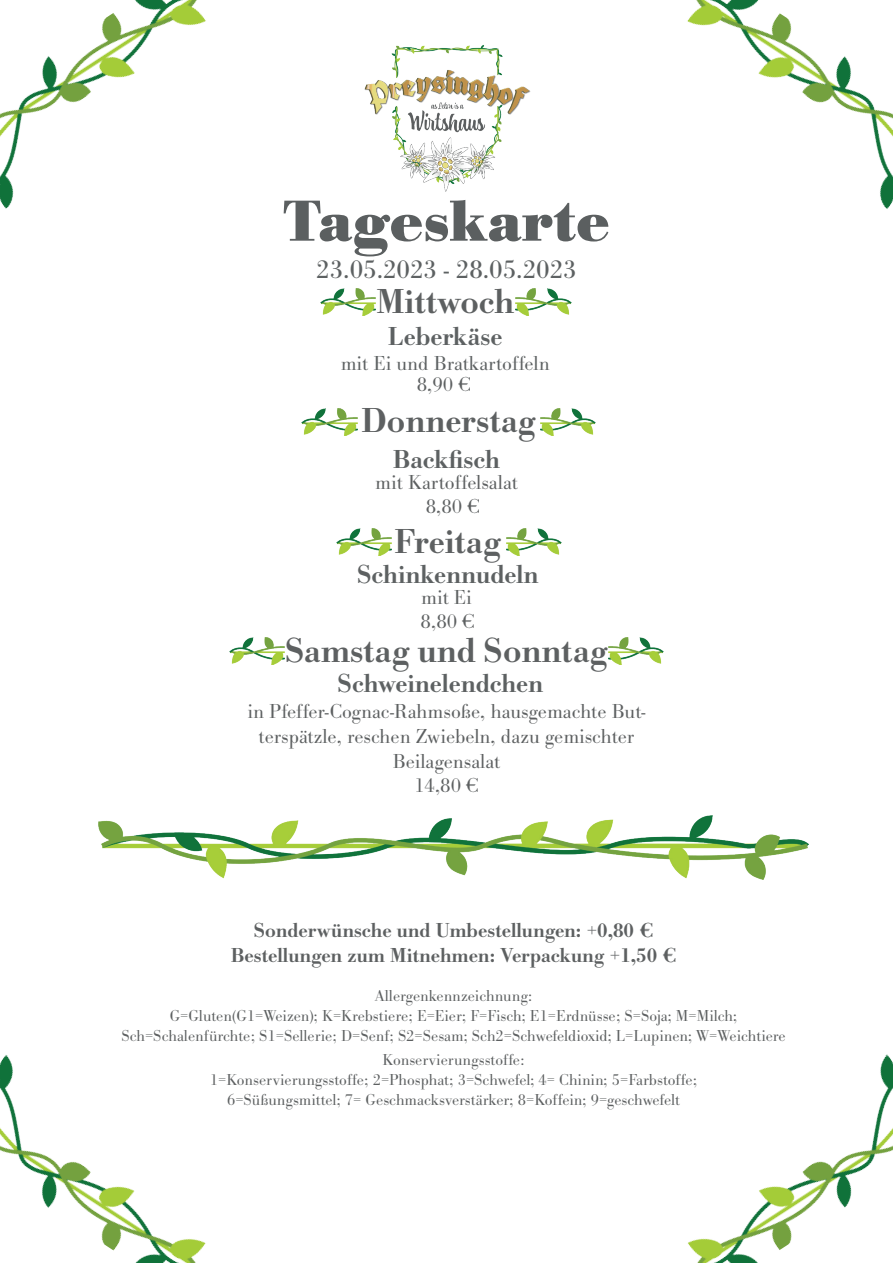
<style>
.page{position:relative;width:893px;height:1263px;background:#fff}
.page>*{position:absolute;margin:0;border:0;box-sizing:border-box;transform-origin:0 0}
.t1{font:700 60px "Bodoni URW";letter-spacing:.005em;color:#5b5f60}
.t2{font:500 36px "Bodoni URW";color:#5d6061}
.t3{font:500 27px "Bodoni URW";color:#5d6162}
.t4{font:27px "Bodoni URW";color:#5d6162}
.t5{font:300 21px/25.2px "Bodoni URW";color:#5d6061}
.t6{font:500 21px/25.2px "Bodoni URW";color:#5d6061;text-align:center}
.t7{font:300 21px "Bodoni URW";color:#5d6162}
.t8{font:300 16.5px/19.8px "Bodoni URW";color:#5d6061;text-align:center}
</style>
<div class="page">
<img style="left:0;top:0;width:206px;height:209px">
<img style="left:687px;top:0;width:206px;height:209px">
<img style="left:0;top:1055px;width:206px;height:208px">
<img style="left:687px;top:1054px;width:206px;height:209px">
<img style="left:364px;top:45px;width:167px;height:147px">
<img style="left:516px;top:289px;width:55px;height:27px">
<img style="left:320px;top:289px;width:56px;height:27px">
<img style="left:540px;top:408px;width:56px;height:28px">
<img style="left:302px;top:408px;width:55px;height:28px">
<img style="left:99px;top:815px;width:709px;height:65px">
<img style="left:506px;top:528px;width:56px;height:28px">
<img style="left:336px;top:528px;width:56px;height:28px">
<img style="left:608px;top:637px;width:56px;height:27px">
<img style="left:229px;top:637px;width:56px;height:27px">
<h1 class="t1" style="left:283px;top:186px;width:328px">Tageskarte</h1>
<h2 class="t2" style="left:376px;top:280px;width:139px">Mittwoch</h2>
<h3 class="t3" style="left:388px;top:320px;width:116px">Leberkäse</h3>
<p class="t7" style="left:341px;top:350px;width:210px">mit Ei und Bratkartoffeln</p>
<p class="t5" style="left:417px;top:372px;width:56px">8,90 €</p>
<h3 class="t4" style="left:316px;top:253px;width:262px">23.05.2023 - 28.05.2023</h3>
<h2 class="t2" style="left:361px;top:399px;width:176px">Donnerstag</h2>
<h3 class="t3" style="left:393px;top:443px;width:109px">Backfisch</h3>
<p class="t5" style="left:426px;top:470px;width:93px;line-height:23.9px;text-indent:-51px">mit Kartoffelsalat<br>8,80 €</p>
<h2 class="t2" style="left:394px;top:520px;width:108px">Freitag</h2>
<h3 class="t3" style="left:357px;top:558px;width:183px">Schinkennudeln</h3>
<p class="t5" style="left:421px;top:608px;width:56px">8,80 €</p>
<p class="t5" style="left:421px;top:585px;width:52px">mit Ei</p>
<h2 class="t2" style="left:285px;top:628px;width:324px">Samstag und Sonntag</h2>
<h3 class="t3" style="left:337px;top:667px;width:207px">Schweinelendchen</h3>
<p class="t5" style="left:247px;top:698px;width:399px;text-align:center">in Pfeffer-Cognac-Rahmsoße, hausgemachte But&shy;terspätzle, reschen Zwiebeln, dazu gemischter<br>Beilagensalat</p>
<p class="t5" style="left:414px;top:773px;width:66px">14,80 €</p>
<p class="t6" style="left:231px;top:918px;width:447px">Sonderwünsche und Umbestellungen: +0,80 €<br>Bestellungen zum Mitnehmen: Verpackung +1,50 €</p>
<p class="t8" style="left:121px;top:986px;width:666px">Allergenkennzeichnung:<br>G=Gluten(G1=Weizen); K=Krebstiere; E=Eier; F=Fisch; E1=Erdnüsse; S=Soja; M=Milch;<br>Sch=Schalenfürchte; S1=Sellerie; D=Senf; S2=Sesam; Sch2=Schwefeldioxid; L=Lupinen; W=Weichtiere</p>
<p class="t8" style="left:210px;top:1050px;width:489px">Konservierungsstoffe:<br>1=Konservierungsstoffe; 2=Phosphat; 3=Schwefel; 4= Chinin; 5=Farbstoffe;<br>6=Süßungsmittel; 7= Geschmacksverstärker; 8=Koffein; 9=geschwefelt</p>
</div>
